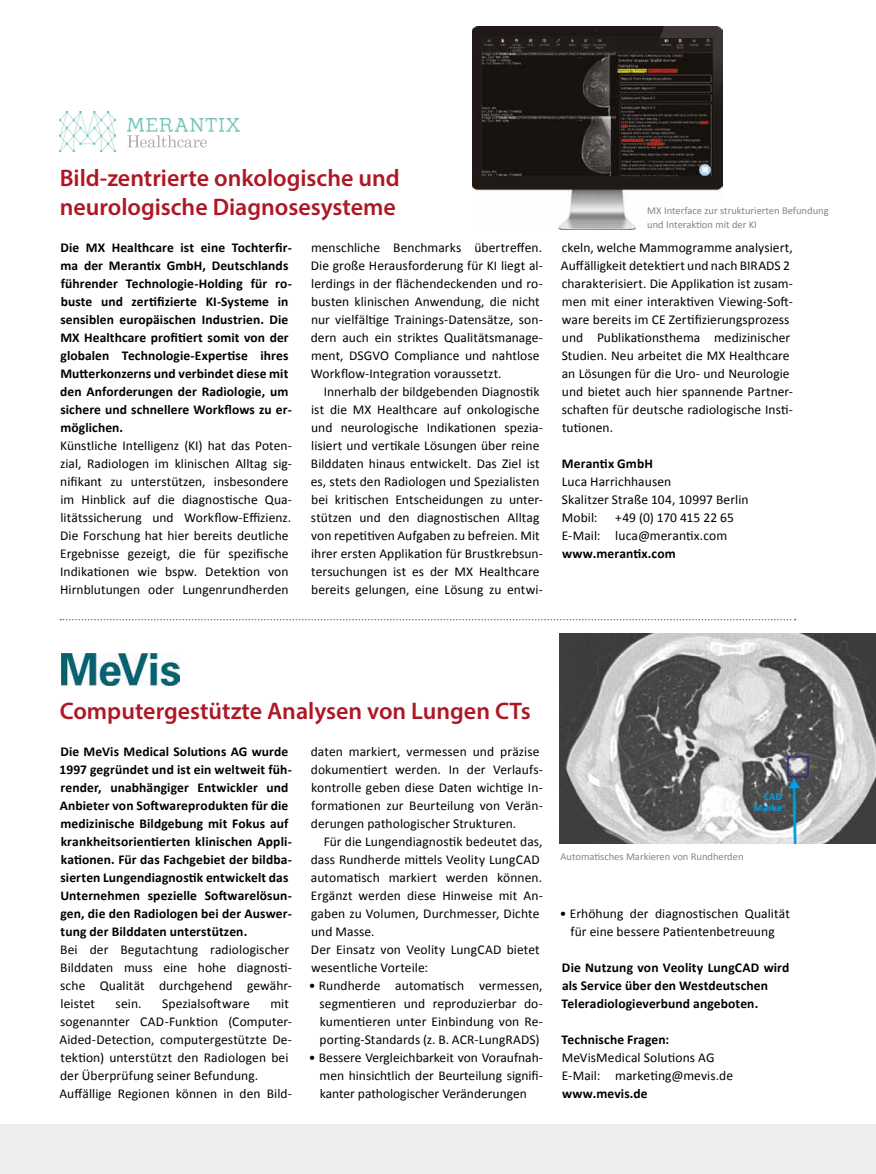
<style>
.page{position:relative;width:876px;height:1174px;background:#fff}
.page>*{position:absolute;margin:0;border:0;box-sizing:border-box;transform-origin:0 0}
.t1{font:600 24px/28.8px "Myriad Pro";color:#af1725}
.t2{font:13.5px/18px "Calibri";letter-spacing:.005em;color:#000}
.t3{font:700 13.5px/18px "Calibri";letter-spacing:.01em;color:#000}
.t4{font:10.5px/13.5px "Calibri";color:#808689}
.t5{font:700 10.5px/10.2px "Calibri";color:#009fe3;text-align:right}
</style>
<div class="page">
<div style="left:0;top:1124px;width:876px;height:50px;background:#ededed"></div>
<svg style="left:60px;top:619px;width:736px;height:1px"></svg>
<img style="left:560px;top:634px;width:316px;height:209px">
<img style="left:128px;top:119px;width:112px;height:12px">
<img style="left:60px;top:112px;width:56px;height:39px">
<svg style="left:127px;top:135px;width:80px;height:12px"></svg>
<img style="left:61px;top:653px;width:119px;height:32px">
<img style="left:472px;top:27px;width:250px;height:203px">
<h1 class="t1" style="left:60px;top:163px;width:342px">Bild-zentrierte onkologische und neurologische Diagnosesysteme</h1>
<p class="t3" style="left:60px;top:239px;width:233px">Die MX Healthcare ist eine Tochterfir&shy;ma der Merantix GmbH, Deutschlands führender Technologie-Holding für ro&shy;buste und zertifizierte KI-Systeme in sensiblen europäischen Industrien. Die MX Healthcare profitiert somit von der globalen Technologie-Expertise ihres Mutterkonzerns und verbindet diese mit den Anforderungen der Radiologie, um sichere und schnellere Workflows zu er&shy;möglichen.</p>
<p class="t2" style="left:60px;top:437px;width:233px">Künstliche Intelligenz (KI) hat das Poten&shy;zial, Radiologen im klinischen Alltag sig&shy;nifikant zu unterstützen, insbesondere im Hinblick auf die diagnostische Qua&shy;litätssicherung und Workflow-Effizienz.<br>Die Forschung hat hier bereits deutliche Ergebnisse gezeigt, die für spezifische Indikationen wie bspw. Detektion von Hirnblutungen oder Lungenrundherden</p>
<p class="t2" style="left:311px;top:238px;width:234px">menschliche Benchmarks übertreffen.<br>Die große Herausforderung für KI liegt al&shy;lerdings in der flächendeckenden und ro&shy;busten klinischen Anwendung, die nicht nur vielfältige Trainings-Datensätze, son&shy;dern auch ein striktes Qualitätsmanage&shy;ment, DSGVO Compliance und nahtlose Workflow-Integration voraussetzt.</p>
<p class="t2" style="left:311px;top:382px;width:234px;text-indent:13px">Innerhalb der bildgebenden Diagnostik ist die MX Healthcare auf onkologische und neurologische Indikationen spezia&shy;lisiert und vertikale Lösungen über reine Bilddaten hinaus entwickelt. Das Ziel ist es, stets den Radiologen und Spezialisten bei kritischen Entscheidungen zu unter&shy;stützen und den diagnostischen Alltag von repetitiven Aufgaben zu befreien. Mit ihrer ersten Applikation für Brustkrebsun&shy;tersuchungen ist es der MX Healthcare bereits gelungen, eine Lösung zu entwi-</p>
<p class="t4" style="left:647px;top:204px;width:183px">MX Interface zur strukturierten Befundung und Interaktion mit der KI</p>
<p class="t2" style="left:561px;top:239px;width:234px">ckeln, welche Mammogramme analysiert, Auffälligkeit detektiert und nach BIRADS 2 charakterisiert. Die Applikation ist zusam&shy;men mit einer interaktiven Viewing-Soft&shy;ware bereits im CE Zertifizierungsprozess und Publikationsthema medizinischer Studien. Neu arbeitet die MX Healthcare an Lösungen für die Uro- und Neurologie und bietet auch hier spannende Partner&shy;schaften für deutsche radiologische Insti&shy;tutionen.</p>
<p class="t3" style="left:562px;top:454px;width:93px">Merantix GmbH</p>
<p class="t2" style="left:562px;top:473px;width:188px">Luca Harrichhausen<br>Skalitzer Straße 104, 10997 Berlin<br>Mobil:</p>
<p class="t2" style="left:562px;top:509px;width:174px;text-indent:54px">+49 (0) 170 415 22 65<br>E-Mail: luca@merantix.com</p>
<p class="t3" style="left:562px;top:544px;width:115px">www.merantix.com</p>
<h1 class="t1" style="left:60px;top:696px;width:472px">Computergestützte Analysen von Lungen CTs</h1>
<p class="t3" style="left:60px;top:742px;width:234px">Die MeVis Medical Solutions AG wurde 1997 gegründet und ist ein weltweit füh&shy;render, unabhängiger Entwickler und Anbieter von Softwareprodukten für die medizinische Bildgebung mit Fokus auf krankheitsorientierten klinischen Appli&shy;kationen. Für das Fachgebiet der bildba&shy;sierten Lungendiagnostik entwickelt das Unternehmen spezielle Softwarelösun&shy;gen, die den Radiologen bei der Auswer&shy;tung der Bilddaten unterstützen.</p>
<p class="t2" style="left:60px;top:940px;width:233px">Bei der Begutachtung radiologischer<br>Bilddaten muss eine hohe diagnosti&shy;sche Qualität durchgehend gewähr&shy;leistet</p>
<p class="t2" style="left:116px;top:994px;width:27px">sein.</p>
<p class="t2" style="left:162px;top:994px;width:89px">Spezialsoftware</p>
<p class="t2" style="left:59px;top:994px;width:234px;text-indent:211px">mit sogenannter CAD-Funktion (Computer-Aided-Detection, computergestützte De&shy;tektion) unterstützt den Radiologen bei der Überprüfung seiner Befundung.<br>Auffällige Regionen können in den Bild-</p>
<p class="t2" style="left:311px;top:742px;width:234px">daten markiert, vermessen und präzise dokumentiert werden. In der Verlaufs&shy;kontrolle geben diese Daten wichtige In&shy;formationen zur Beurteilung von Verän&shy;derungen pathologischer Strukturen.</p>
<p class="t2" style="left:311px;top:832px;width:234px;text-indent:13px">Für die Lungendiagnostik bedeutet das, dass Rundherde mittels Veolity LungCAD automatisch markiert werden können.<br>Ergänzt werden diese Hinweise mit An&shy;gaben zu Volumen, Durchmesser, Dichte und Masse.<br>Der Einsatz von Veolity LungCAD bietet wesentliche Vorteile:</p>
<p class="t2" style="left:319px;top:976px;width:225px;text-align:justify;text-indent:-11px">• Rundherde automatisch vermessen, segmentieren und reproduzierbar do&shy;kumentieren unter Einbindung von Re&shy;porting-Standards (z. B. ACR-LungRADS)</p>
<p class="t2" style="left:320px;top:1048px;width:225px;text-align:justify;text-indent:-11px">• Bessere Vergleichbarkeit von Voraufnah&shy;men hinsichtlich der Beurteilung signifi&shy;kanter pathologischer Veränderungen</p>
<p class="t5" style="left:754px;top:791px;width:30px">CAD<br>Marke</p>
<p class="t4" style="left:560px;top:849px;width:185px">Automatisches Markieren von Rundherden</p>
<p class="t2" style="left:560px;top:905px;width:232px;text-align:center">• Erhöhung der diagnostischen Qualität für eine bessere Patientenbetreuung</p>
<p class="t3" style="left:562px;top:958px;width:229px">Die Nutzung von Veolity LungCAD wird als Service über den Westdeutschen<br>Teleradiologieverbund angeboten.</p>
<p class="t3" style="left:562px;top:1030px;width:109px">Technische Fragen:</p>
<p class="t2" style="left:562px;top:1048px;width:173px">MeVisMedical Solutions AG<br>E-Mail: marketing@mevis.de</p>
<p class="t3" style="left:562px;top:1084px;width:87px">www.mevis.de</p>
</div>
